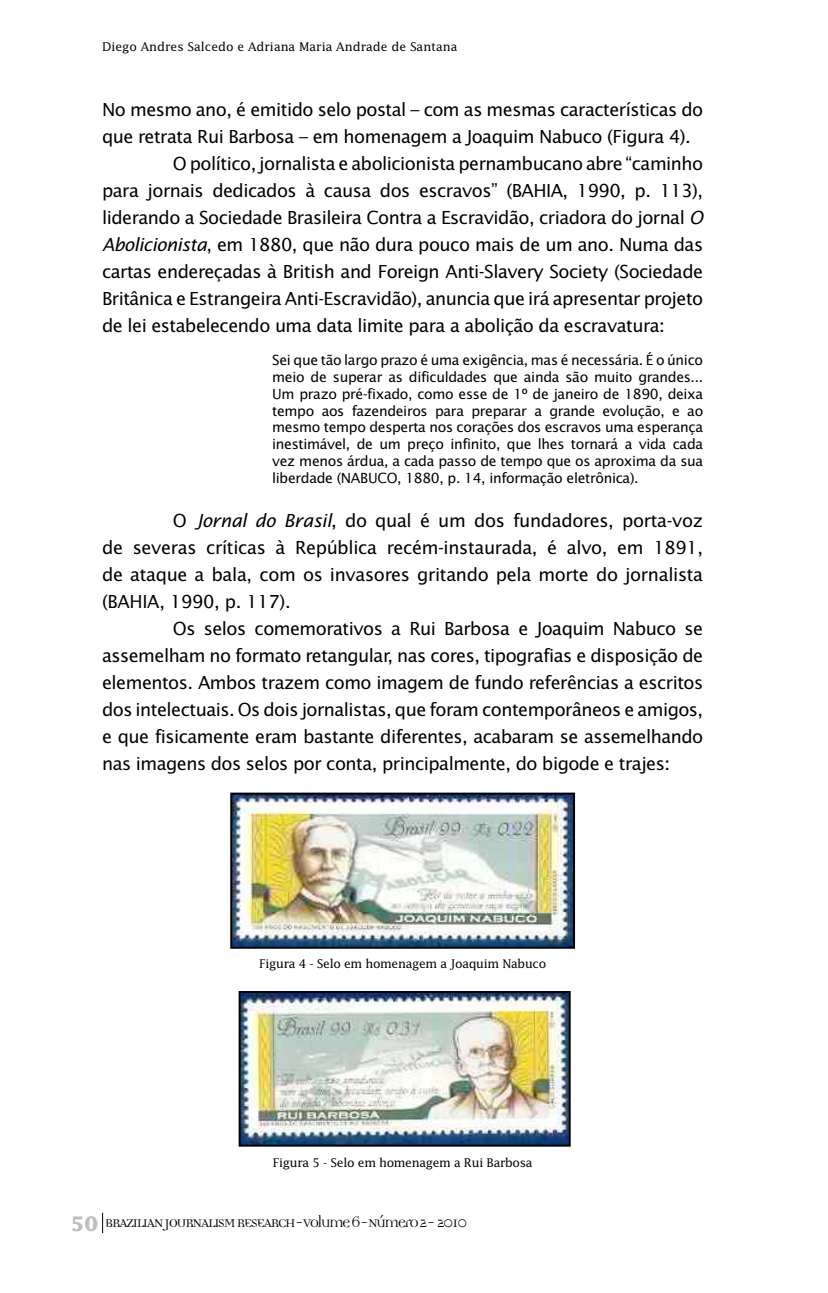
<style>
.page{position:relative;width:828px;height:1293px;background:#fff}
.page>*{position:absolute;margin:0;border:0;box-sizing:border-box;transform-origin:0 0}
.t1{font:18px/27px "Lucida Sans";letter-spacing:-.03em;color:#000;text-align:justify}
.t2{font:18px "Democratica";letter-spacing:-.1em;color:#000}
.t3{font:14px/16.8px "Lucida Sans";letter-spacing:-.025em;color:#000;text-align:justify}
.t4{font:12px "Lucida";letter-spacing:-.025em;color:#000}
.t5{font:12px "Lucida";color:#000}
.s1{font-style:italic}
.s2{font-family:"Lucida";font-weight:700;font-size:20px;color:#bcbec0}
</style>
<div class="page">
<svg style="left:102px;top:1212px;width:1px;height:21px"></svg>
<img style="left:233px;top:795px;width:339px;height:150px">
<div style="left:230px;top:792px;width:345px;height:156px;border:2px solid #000"></div>
<img style="left:242px;top:994px;width:325px;height:149px">
<div style="left:239px;top:991px;width:331px;height:155px;border:2px solid #000"></div>
<p class="t5" style="left:102px;top:39px;width:357px">Diego Andres Salcedo e Adriana Maria Andrade de Santana</p>
<p class="t1" style="left:102px;top:96px;width:602px">No mesmo ano, é emitido selo postal – com as mesmas características do</p>
<p class="t1" style="left:102px;top:123px;width:590px">que retrata Rui Barbosa – em homenagem a Joaquim Nabuco (Figura 4).</p>
<p class="t1" style="left:173px;top:150px;width:532px">O político, jornalista e abolicionista pernambucano abre “caminho</p>
<p class="t1" style="left:102px;top:177px;width:602px">para jornais dedicados à causa dos escravos” (BAHIA, 1990, p. 113),</p>
<p class="t1" style="left:102px;top:204px;width:602px">liderando a Sociedade Brasileira Contra a Escravidão, criadora do jornal <span class="s1">O</span></p>
<p class="t1" style="left:102px;top:231px;width:602px"><span class="s1">Abolicionista</span>, em 1880, que não dura pouco mais de um ano. Numa das</p>
<p class="t1" style="left:102px;top:258px;width:602px">cartas endereçadas à British and Foreign Anti-Slavery Society (Sociedade</p>
<p class="t1" style="left:102px;top:285px;width:603px">Britânica e Estrangeira Anti-Escravidão), anuncia que irá apresentar projeto</p>
<p class="t1" style="left:102px;top:312px;width:564px">de lei estabelecendo uma data limite para a abolição da escravatura:</p>
<p class="t3" style="left:272px;top:352px;width:432px">Sei que tão largo prazo é uma exigência, mas é necessária. É o único meio de superar as dificuldades que ainda são muito grandes...<br>Um prazo pré-fixado, como esse de 1º de janeiro de 1890, deixa tempo aos fazendeiros para preparar a grande evolução, e ao mesmo tempo desperta nos corações dos escravos uma esperança inestimável, de um preço infinito, que lhes tornará a vida cada vez menos árdua, a cada passo de tempo que os aproxima da sua liberdade (NABUCO, 1880, p. 14, informação eletrônica).</p>
<p class="t1" style="left:102px;top:507px;width:602px;text-indent:71px">O <span class="s1">Jornal do Brasil</span>, do qual é um dos fundadores, porta-voz de severas críticas à República recém-instaurada, é alvo, em 1891, de ataque a bala, com os invasores gritando pela morte do jornalista (BAHIA, 1990, p. 117).</p>
<p class="t1" style="left:102px;top:615px;width:603px;text-indent:71px">Os selos comemorativos a Rui Barbosa e Joaquim Nabuco se assemelham no formato retangular, nas cores, tipografias e disposição de elementos. Ambos trazem como imagem de fundo referências a escritos dos intelectuais. Os dois jornalistas, que foram contemporâneos e amigos, e que fisicamente eram bastante diferentes, acabaram se assemelhando nas imagens dos selos por conta, principalmente, do bigode e trajes:</p>
<p class="t4" style="left:259px;top:956px;width:289px">Figura 4 - Selo em homenagem a Joaquim Nabuco</p>
<p class="t4" style="left:273px;top:1155px;width:261px">Figura 5 - Selo em homenagem a Rui Barbosa</p>
<p class="t2" style="left:71px;top:1214px;width:398px"><span class="s2">50</span> BRAZILIAN JOURNALISM RESEARCH - Volume 6 - Número 2 - 2010</p>
</div>
